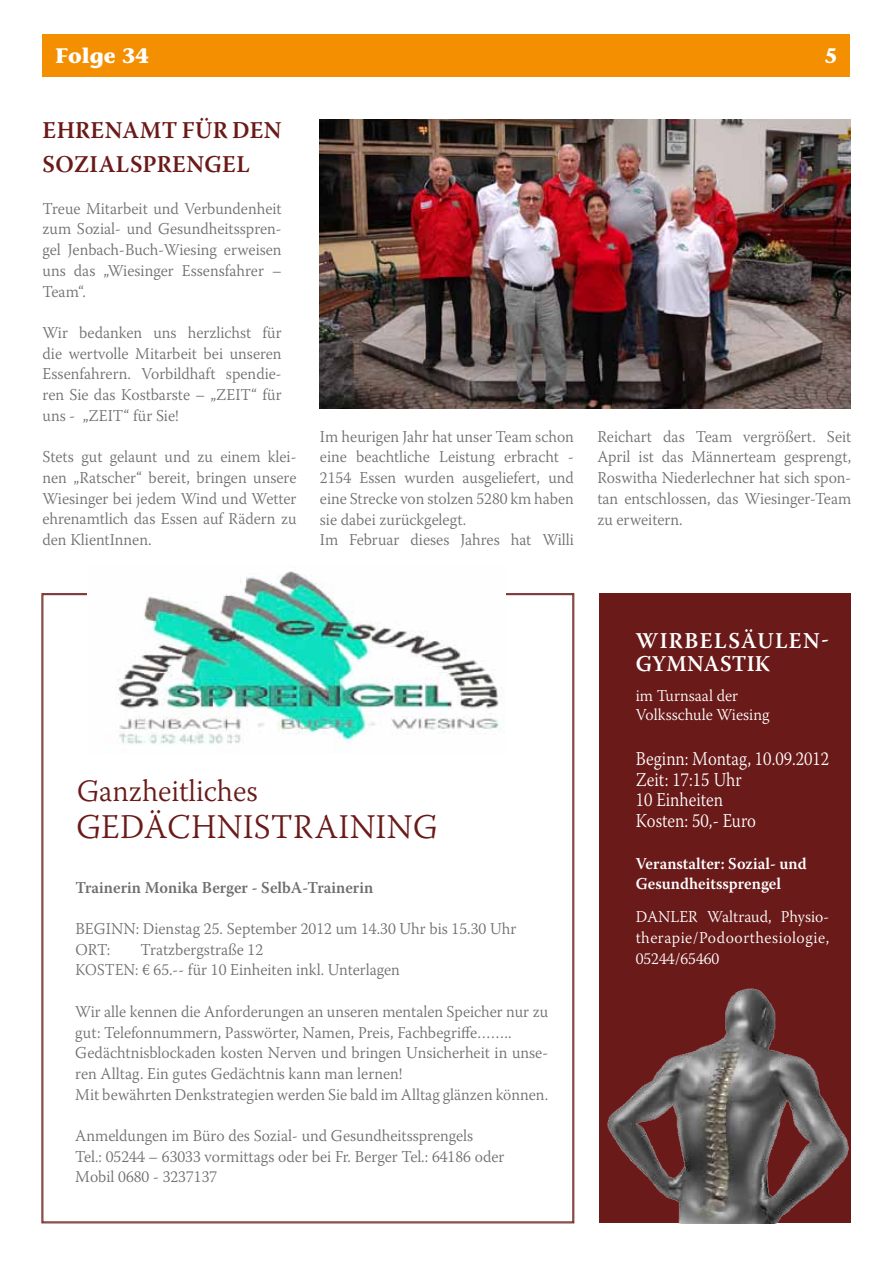
<style>
.page{position:relative;width:893px;height:1263px;background:#fff}
.page>*{position:absolute;margin:0;border:0;box-sizing:border-box;transform-origin:0 0}
.t1{font:300 34.5px "Warnock Pro";color:#6a1a19;scale:.96 1}
.t2{font:300 30.9px "Warnock Pro";color:#6a1a19;scale:.96 1}
.t3{font:600 24px "Warnock Pro";letter-spacing:.02em;color:#6a1a19;scale:.96 1}
.t4{font:600 22.5px "Warnock Pro";letter-spacing:.065em;color:#fff;scale:.96 1}
.t5{font:700 21px "Stone Informal Std";color:#fff}
.t6{font:300 19.5px/20.7px "Warnock Pro";color:#fff;scale:.87 1}
.t7{font:300 16.5px/20.7px "Warnock Pro";color:#6e6f70;text-align:justify;scale:.96 1}
.t8{font:300 16.5px/20.7px "Warnock Pro";color:#fff;scale:.96 1}
.t9{font:300 16.5px "Warnock Pro";color:#6e6f70;scale:.91 1}
.t10{font:600 16.5px/20.7px "Warnock Pro";color:#fff;scale:.96 1}
.t11{font:600 16.5px "Warnock Pro";color:#6e6f70;scale:.96 1}
</style>
<div class="page">
<div style="left:43px;top:34px;width:807px;height:43px;background:#f38f00"></div>
<img style="left:320px;top:119px;width:531px;height:289px">
<svg style="left:42px;top:593px;width:532px;height:630px"></svg>
<img style="left:88px;top:571px;width:417px;height:184px">
<div style="left:599px;top:593px;width:251px;height:630px;background:#6a1a19"></div>
<img style="left:607px;top:966px;width:244px;height:257px">
<p class="t5" style="left:55px;top:42px;width:95px">Folge 34</p>
<p class="t5" style="left:824px;top:42px;width:15px">5</p>
<h3 class="t3" style="left:43px;top:116px;width:68px">Ehrena</h3>
<h3 class="t3" style="left:140px;top:116px;width:114px">mt für den</h3>
<h3 class="t3" style="left:43px;top:150px;width:30px">Sozia</h3>
<h3 class="t3" style="left:116px;top:150px;width:76px">lsprenge</h3>
<h3 class="t3" style="left:236px;top:150px;width:15px">l</h3>
<p class="t7" style="left:43px;top:198px;width:251px">Treue Mitarbeit und Verbundenheit zum Sozial- und Gesundheitsspren&shy;gel Jenbach-Buch-Wiesing erweisen uns das „Wiesinger Essensfahrer – Team“.</p>
<p class="t7" style="left:43px;top:322px;width:251px">Wir bedanken uns herzlichst für die wertvolle Mitarbeit bei unseren Essenfahrern. Vorbildhaft spendie&shy;ren Sie das Kostbarste – „ZEIT“ für uns - „ZEIT“ für Sie!</p>
<p class="t7" style="left:43px;top:446px;width:266px">Stets gut gelaunt und zu einem klei&shy;nen „Ratscher“ bereit, bringen unsere Wiesinger bei jedem Wind und Wetter ehrenamtlich das Essen auf Rädern zu den KlientInnen.</p>
<p class="t7" style="left:320px;top:426px;width:266px;text-align:left">Im heurigen Jahr hat unser Team schon eine beachtliche Leistung erbracht - 2154 Essen wurden ausgeliefert, und eine Strecke von stolzen 5280 km haben sie dabei zurückgelegt.<br>Im Februar dieses Jahres hat Willi</p>
<p class="t7" style="left:597px;top:426px;width:266px">Reichart das Team vergrößert. Seit April ist das Männerteam gesprengt, Roswitha Niederlechner hat sich spon&shy;tan entschlossen, das Wiesinger-Team zu erweitern.</p>
<h2 class="t2" style="left:77px;top:772px;width:190px">Ganzheitliches</h2>
<h1 class="t1" style="left:76px;top:806px;width:49px">Gedächnistraining</h1>
<p class="t11" style="left:75px;top:877px;width:312px">Trainerin Monika Berger - SelbA-Trainerin</p>
<p class="t7" style="left:75px;top:918px;width:22px">Beginn</p>
<p class="t7" style="left:136px;top:918px;width:398px">: Dienstag 25. September 2012 um 14.30 Uhr bis 15.30 Uhr</p>
<p class="t7" style="left:75px;top:939px;width:38px">Ort:</p>
<p class="t7" style="left:141px;top:939px;width:129px">Tratzbergstraße 12</p>
<p class="t9" style="left:75px;top:960px;width:23px">Kosten</p>
<p class="t9" style="left:135px;top:960px;width:292px">: € 65.-- für 10 Einheiten inkl. Unterlagen</p>
<p class="t7" style="left:75px;top:1001px;width:494px;text-align:left">Wir alle kennen die Anforderungen an unseren mentalen Speicher nur zu gut: Telefonnummern, Passwörter, Namen, Preis, Fachbegriffe……..<br>Gedächtnisblockaden kosten Nerven und bringen Unsicherheit in unse&shy;ren Alltag. Ein gutes Gedächtnis kann man lernen!<br>Mit bewährten Denkstrategien werden Sie bald im Alltag glänzen können.</p>
<p class="t7" style="left:75px;top:1125px;width:449px;text-align:left">Anmeldungen im Büro des Sozial- und Gesundheitssprengels<br>Tel.: 05244 – 63033 vormittags oder bei Fr. Berger Tel.: 64186 oder<br>Mobil 0680 - 3237137</p>
<h3 class="t4" style="left:636px;top:627px;width:113px">Wirbelsäu</h3>
<h3 class="t4" style="left:775px;top:627px;width:58px">len-</h3>
<h3 class="t4" style="left:636px;top:650px;width:70px">gymnas</h3>
<h3 class="t4" style="left:732px;top:650px;width:29px">tik</h3>
<p class="t8" style="left:636px;top:685px;width:141px;line-height:19.5px">im Turnsaal der<br>Volksschule Wiesing</p>
<p class="t6" style="left:636px;top:748px;width:224px">Beginn: Montag, 10.09.2012<br>Zeit: 17:15 Uhr<br>10 Einheiten<br>Kosten: 50,- Euro</p>
<p class="t10" style="left:636px;top:852px;width:180px">Veranstalter: Sozial- und<br>Gesundheitssprengel</p>
<p class="t8" style="left:636px;top:906px;width:203px;text-align:justify">DANLER Waltraud, Physio&shy;therapie/Podoorthesiologie, 05244/65460</p>
</div>
